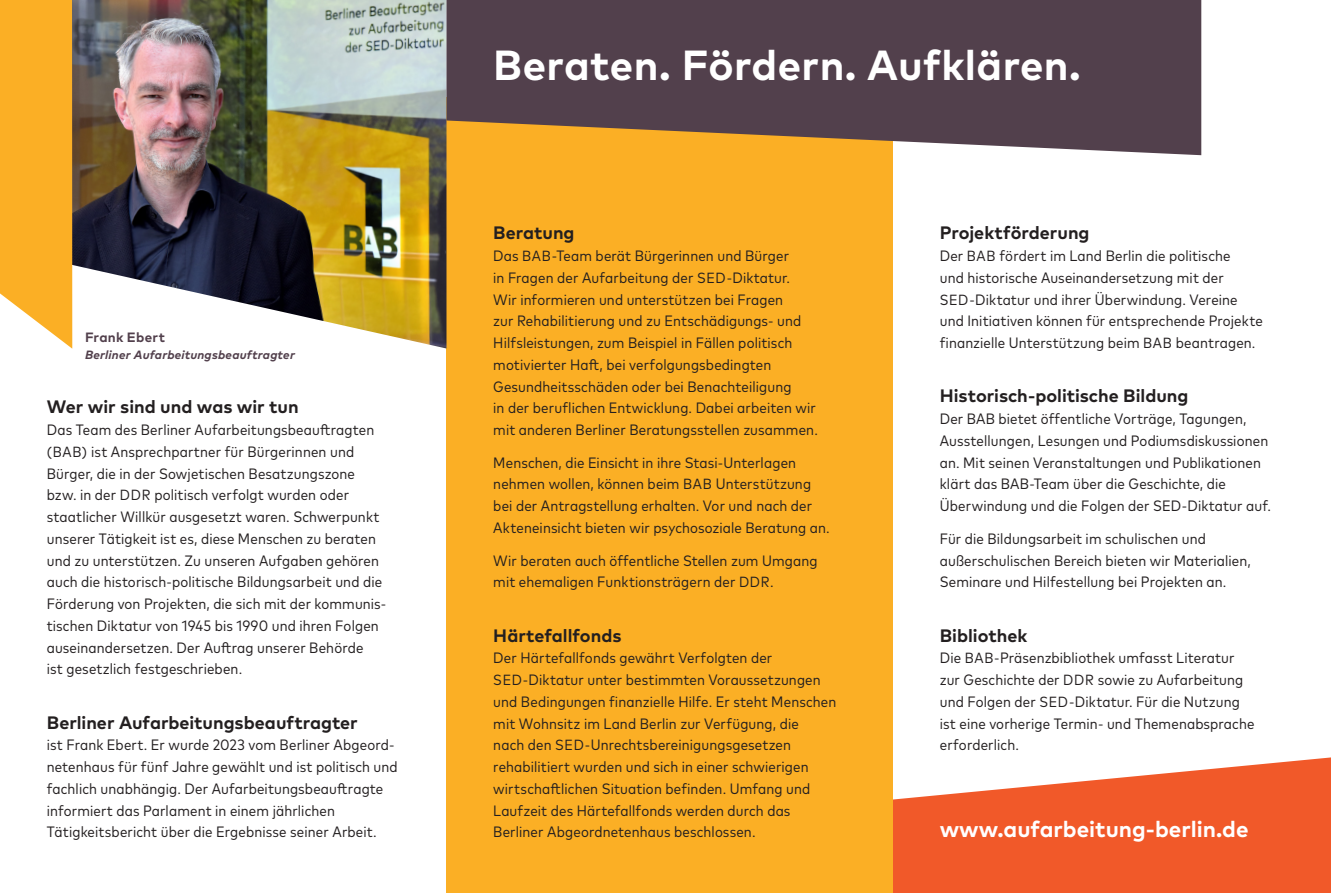
<style>
.page{position:relative;width:1331px;height:893px;background:#fff}
.page>*{position:absolute;margin:0;border:0;box-sizing:border-box;transform-origin:0 0}
.t1{font:700 42px "Mark OT";letter-spacing:.01em;color:#fff}
.t2{font:700 22.5px "Mark OT";color:#fff}
.t3{font:700 18px "Mark OT";color:#231f20}
.t4{font:condensed 15px/21.8px "Mark Pro";letter-spacing:.01em;color:#231f20}
.t5{font:700 13.5px "Mark OT";letter-spacing:.02em;color:#52404c}
.t6{font:italic 700 12px "Mark OT";letter-spacing:.02em;color:#52404c}
.s1{font-size:14.7px}
</style>
<div class="page">
<div style="left:446px;top:97px;width:447px;height:796px;background:#fbaf25"></div>
<svg style="left:893px;top:757px;width:438px;height:136px;fill:#f15929"></svg>
<img style="left:72px;top:0;width:374px;height:348px">
<svg style="left:0;top:0;width:72px;height:349px;background:#fbb537"></svg>
<svg style="left:446px;top:0;width:755px;height:155px;background:#644d4b"></svg>
<p class="t5" style="left:85px;top:329px;width:81px">Frank Ebert</p>
<p class="t6" style="left:85px;top:347px;width:211px">Berliner Aufarbeitungsbeauftragter</p>
<p class="t3" style="left:47px;top:395px;width:253px">Wer wir sind und was wir tun</p>
<p class="t4" style="left:47px;top:418px;width:339px">Das Team des Berliner Aufarbeitungsbeauftragten <span class="s1">(BAB)</span> ist Ansprechpartner für Bürgerinnen und Bürger, die in der Sowjetischen Besatzungszone bzw. in der <span class="s1">DDR</span> politisch verfolgt wurden oder staatlicher Willkür ausgesetzt waren. Schwerpunkt unserer Tätigkeit ist es, diese Menschen zu beraten und zu unterstützen. Zu unseren Aufgaben gehören auch die historisch-politische Bildungsarbeit und die Förderung von Projekten, die sich mit der kommunis&shy;tischen Diktatur von 1945 bis 1990 und ihren Folgen auseinandersetzen. Der Auftrag unserer Behörde<br>ist gesetzlich festgeschrieben.</p>
<p class="t3" style="left:47px;top:711px;width:313px">Berliner Aufarbeitungsbeauftragter</p>
<p class="t4" style="left:47px;top:733px;width:352px">ist Frank Ebert. Er wurde 2023 vom Berliner Abgeord&shy;netenhaus für fünf Jahre gewählt und ist politisch und fachlich unabhängig. Der Aufarbeitungsbeauftragte informiert das Parlament in einem jährlichen Tätigkeitsbericht über die Ergebnisse seiner Arbeit.</p>
<h1 class="t1" style="left:493px;top:38px;width:589px">Beraten. Fördern. Aufklären.</h1>
<p class="t3" style="left:493px;top:221px;width:83px">Beratung</p>
<p class="t4" style="left:493px;top:244px;width:326px">Das <span class="s1">BAB</span>-Team berät Bürgerinnen und Bürger<br>in Fragen der Aufarbeitung der <span class="s1">SED</span>-Diktatur.<br>Wir informieren und unterstützen bei Fragen<br>zur Rehabilitierung und zu Entschädigungs- und Hilfsleistungen, zum Beispiel in Fällen politisch motivierter Haft, bei verfolgungsbedingten Gesundheitsschäden oder bei Benachteiligung<br>in der beruflichen Entwicklung. Dabei arbeiten wir mit anderen Berliner Beratungsstellen zusammen.</p>
<p class="t4" style="left:493px;top:450px;width:338px">Menschen, die Einsicht in ihre Stasi-Unterlagen nehmen wollen, können beim <span class="s1">BAB</span> Unterstützung bei der Antragstellung erhalten. Vor und nach der Akteneinsicht bieten wir psychosoziale Beratung an.</p>
<p class="t4" style="left:493px;top:548px;width:326px">Wir beraten auch öffentliche Stellen zum Umgang mit ehemaligen Funktionsträgern der <span class="s1">DDR</span>.</p>
<p class="t3" style="left:493px;top:624px;width:130px">Härtefallfonds</p>
<p class="t4" style="left:493px;top:646px;width:345px">Der Härtefallfonds gewährt Verfolgten der <span class="s1">SED</span>-Diktatur unter bestimmten Voraussetzungen und Bedingungen finanzielle Hilfe. Er steht Menschen mit Wohnsitz im Land Berlin zur Verfügung, die<br>nach den <span class="s1">SED</span>-Unrechtsbereinigungsgesetzen rehabilitiert wurden und sich in einer schwierigen wirtschaftlichen Situation befinden. Umfang und Laufzeit des Härtefallfonds werden durch das Berliner Abgeordnetenhaus beschlossen.</p>
<p class="t3" style="left:940px;top:221px;width:151px">Projektförderung</p>
<p class="t4" style="left:940px;top:244px;width:325px">Der <span class="s1">BAB</span> fördert im Land Berlin die politische<br>und historische Auseinandersetzung mit der <span class="s1">SED</span>-Diktatur und ihrer Überwindung. Vereine und Initiativen können für entsprechende Projekte finanzielle Unterstützung beim <span class="s1">BAB</span> beantragen.</p>
<p class="t3" style="left:940px;top:384px;width:250px">Historisch-politische Bildung</p>
<p class="t4" style="left:940px;top:407px;width:333px">Der BAB bietet öffentliche Vorträge, Tagungen, Ausstellungen, Lesungen und Podiumsdiskussionen an. Mit seinen Veranstaltungen und Publikationen klärt das BAB-Team über die Geschichte, die Überwindung und die Folgen der SED-Diktatur auf.</p>
<p class="t4" style="left:940px;top:526px;width:313px">Für die Bildungsarbeit im schulischen und außerschulischen Bereich bieten wir Materialien,<br>Seminare und Hilfestellung bei Projekten an.</p>
<p class="t3" style="left:940px;top:624px;width:89px">Bibliothek</p>
<p class="t4" style="left:940px;top:646px;width:316px">Die <span class="s1">BAB</span>-Präsenzbibliothek umfasst Literatur zur Geschichte der <span class="s1">DDR</span> sowie zu Aufarbeitung und Folgen der <span class="s1">SED</span>-Diktatur. Für die Nutzung ist eine vorherige Termin- und Themenabsprache erforderlich.</p>
<h2 class="t2" style="left:940px;top:815px;width:310px">www.aufarbeitung-berlin.de</h2>
</div>
